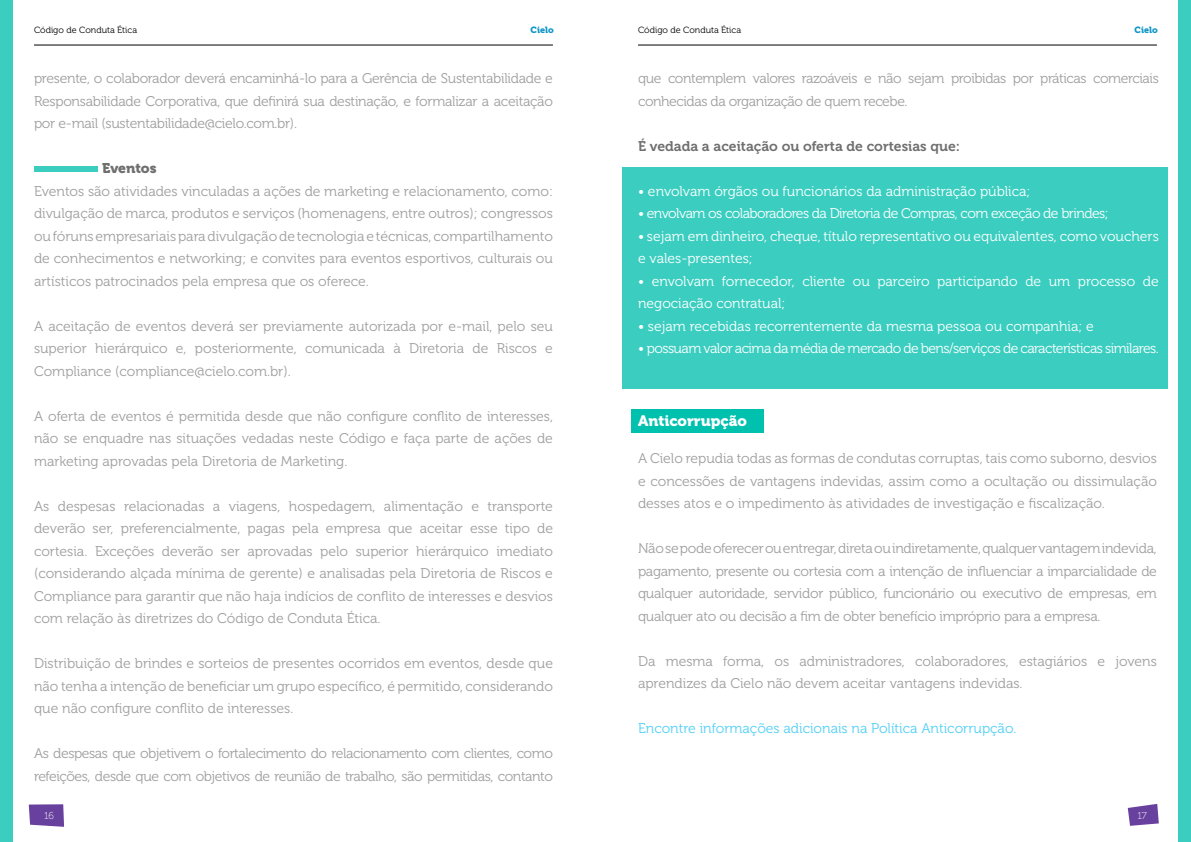
<style>
.page{position:relative;width:1191px;height:842px;background:#fff}
.page>*{position:absolute;margin:0;border:0;box-sizing:border-box;transform-origin:0 0}
.t1{font:15px "Museo 900";color:#fff}
.t2{font:14px/22.5px "Museo 300";letter-spacing:-.01em;color:#9e9e9e;text-align:justify}
.t3{font:14px/22.5px "Museo 300";color:#fff}
.t4{font:14px/22.5px "Museo 300";letter-spacing:-.03em;color:#9e9e9e}
.t5{font:14px "Museo 300";letter-spacing:-.04em;color:#fff}
.t6{font:14px "Museo 300";color:#51cff5}
.t7{font:14px "Museo 700";color:#6f6f6f}
.t8{font:14px "Museo 900";color:#6f6f6f}
.t9{font:10px "Museo 100";color:#fff}
.t10{font:9px "Museo 300";color:#000}
.t11{font:9px "Museo 900";color:#0e96c8}
</style>
<div class="page">
<svg style="left:1127px;top:804px;width:31px;height:22px"></svg>
<hr style="left:34px;top:45px;width:519px;height:1px;background:#000">
<hr style="left:638px;top:45px;width:519px;height:1px;background:#000">
<svg style="left:29px;top:804px;width:35px;height:23px"></svg>
<div style="left:622px;top:167px;width:546px;height:222px;background:#3bcec0"></div>
<div style="left:0;top:0;width:13px;height:842px;background:#3bcec0"></div>
<div style="left:1178px;top:0;width:13px;height:842px;background:#3bcec0"></div>
<div style="left:34px;top:167px;width:64px;height:5px;background:#3bcec0"></div>
<div style="left:631px;top:410px;width:132px;height:23px;background:#00c0ae"></div>
<p class="t10" style="left:34px;top:25px;width:105px">Código de Conduta Ética</p>
<p class="t11" style="left:530px;top:25px;width:25px">Cielo</p>
<p class="t10" style="left:638px;top:25px;width:105px">Código de Conduta Ética</p>
<p class="t11" style="left:1134px;top:25px;width:25px">Cielo</p>
<p class="t2" style="left:34px;top:67px;width:520px">presente, o colaborador deverá encaminhá-lo para a Gerência de Sustentabilidade e Responsabilidade Corporativa, que definirá sua destinação, e formalizar a aceitação por e-mail (sustentabilidade@cielo.com.br).</p>
<p class="t8" style="left:102px;top:160px;width:56px">Eventos</p>
<p class="t2" style="left:34px;top:180px;width:520px">Eventos são atividades vinculadas a ações de marketing e relacionamento, como: divulgação de marca, produtos e serviços (homenagens, entre outros); congressos ou fóruns empresariais para divulgação de tecnologia e técnicas, compartilhamento de conhecimentos e networking; e convites para eventos esportivos, culturais ou artísticos patrocinados pela empresa que os oferece.</p>
<p class="t2" style="left:34px;top:315px;width:520px">A aceitação de eventos deverá ser previamente autorizada por e-mail, pelo seu superior hierárquico e, posteriormente, comunicada à Diretoria de Riscos e Compliance (compliance@cielo.com.br).</p>
<p class="t2" style="left:34px;top:405px;width:520px">A oferta de eventos é permitida desde que não configure conflito de interesses, não se enquadre nas situações vedadas neste Código e faça parte de ações de marketing aprovadas pela Diretoria de Marketing.</p>
<p class="t2" style="left:34px;top:495px;width:520px">As despesas relacionadas a viagens, hospedagem, alimentação e transporte deverão ser, preferencialmente, pagas pela empresa que aceitar esse tipo de cortesia. Exceções deverão ser aprovadas pelo superior hierárquico imediato (considerando alçada mínima de gerente) e analisadas pela Diretoria de Riscos e Compliance para garantir que não haja indícios de conflito de interesses e desvios com relação às diretrizes do Código de Conduta Ética.</p>
<p class="t2" style="left:34px;top:652px;width:520px">Distribuição de brindes e sorteios de presentes ocorridos em eventos, desde que não tenha a intenção de beneficiar um grupo específico, é permitido, considerando que não configure conflito de interesses.</p>
<p class="t4" style="left:34px;top:742px;width:520px">As despesas que objetivem o fortalecimento do relacionamento com clientes, como refeições, desde que com objetivos de reunião de trabalho, são permitidas, contanto</p>
<p class="t9" style="left:44px;top:810px;width:11px">16</p>
<p class="t4" style="left:638px;top:67px;width:522px">que contemplem valores razoáveis e não sejam proibidas por práticas comerciais conhecidas da organização de quem recebe.</p>
<p class="t7" style="left:638px;top:138px;width:324px">É vedada a aceitação ou oferta de cortesias que:</p>
<p class="t3" style="left:638px;top:180px;width:394px">• envolvam órgãos ou funcionários da administração pública;</p>
<p class="t5" style="left:638px;top:206px;width:472px">• envolvam os colaboradores da Diretoria de Compras, com exceção de brindes;</p>
<p class="t3" style="left:638px;top:225px;width:522px">• sejam em dinheiro, cheque, título representativo ou equivalentes, como vouchers e vales-presentes;</p>
<p class="t3" style="left:638px;top:270px;width:522px">• envolvam fornecedor, cliente ou parceiro participando de um processo de negociação contratual;</p>
<p class="t3" style="left:638px;top:315px;width:457px">• sejam recebidas recorrentemente da mesma pessoa ou companhia; e</p>
<p class="t5" style="left:638px;top:341px;width:522px">• possuam valor acima da média de mercado de bens/serviços de características similares.</p>
<p class="t1" style="left:638px;top:412px;width:110px">Anticorrupção</p>
<p class="t2" style="left:638px;top:447px;width:520px">A Cielo repudia todas as formas de condutas corruptas, tais como suborno, desvios e concessões de vantagens indevidas, assim como a ocultação ou dissimulação desses atos e o impedimento às atividades de investigação e fiscalização.</p>
<p class="t2" style="left:638px;top:537px;width:520px">Não se pode oferecer ou entregar, direta ou indiretamente, qualquer vantagem indevida, pagamento, presente ou cortesia com a intenção de influenciar a imparcialidade de qualquer autoridade, servidor público, funcionário ou executivo de empresas, em qualquer ato ou decisão a fim de obter benefício impróprio para a empresa.</p>
<p class="t2" style="left:638px;top:650px;width:520px">Da mesma forma, os administradores, colaboradores, estagiários e jovens aprendizes da Cielo não devem aceitar vantagens indevidas.</p>
<p class="t6" style="left:638px;top:721px;width:380px">Encontre informações adicionais na Política Anticorrupção.</p>
<p class="t9" style="left:1137px;top:810px;width:11px">17</p>
</div>
